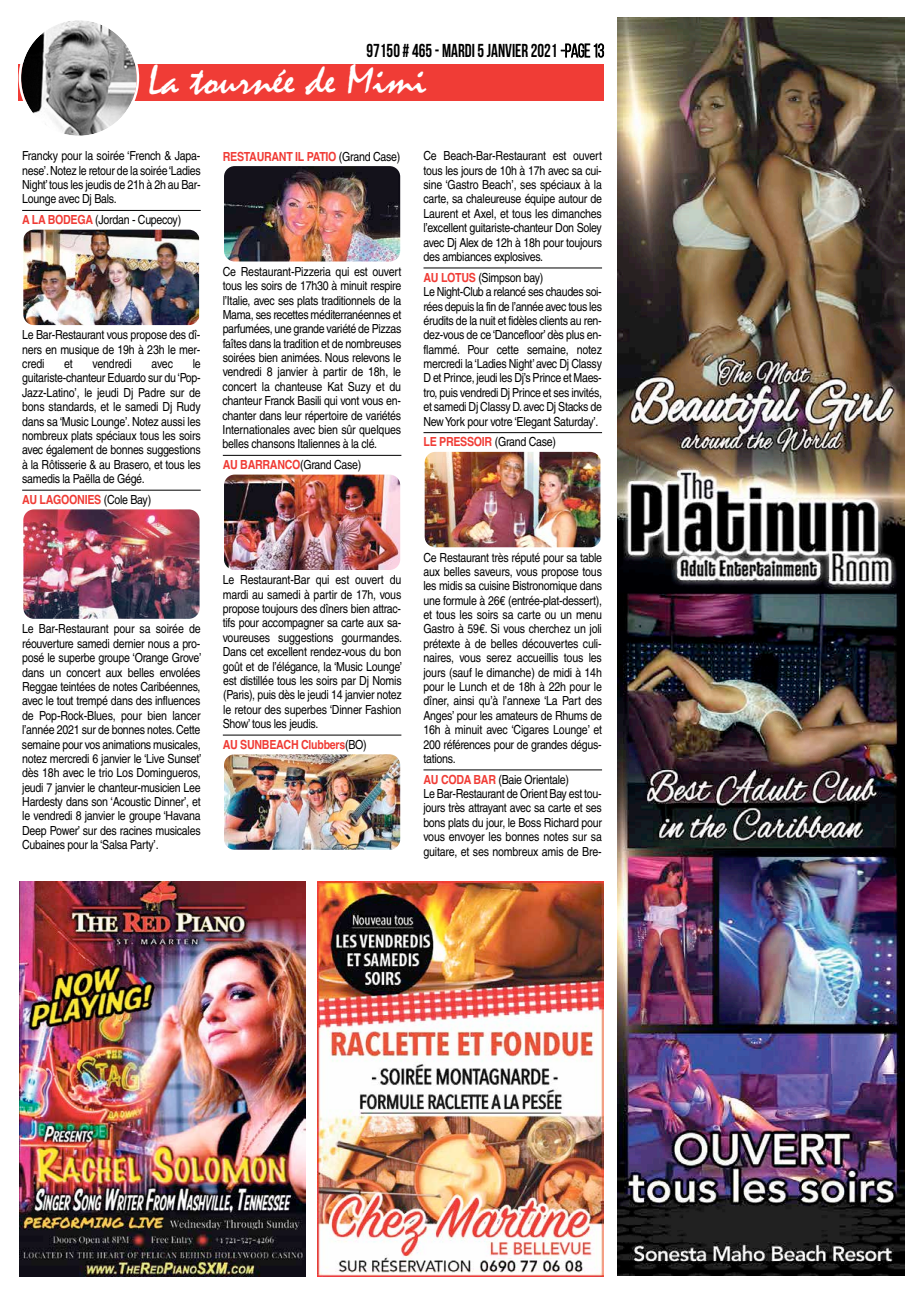
<style>
.page{position:relative;width:922px;height:1294px;background:#fff}
.page>*{position:absolute;margin:0;border:0;box-sizing:border-box;transform-origin:0 0}
.t1{font:42.25px "Mistral";color:#fff;scale:1.07 1}
.t2{font:700 18.75px "Bebas Neue";color:#000;scale:.9 1}
.t3{font:12.5px/14.4px "Helvetica";letter-spacing:-.025em;color:#000;text-align:justify;scale:.85 1}
.t4{font:700 12.5px "Helvetica";letter-spacing:-.025em;color:#f03c36;scale:.85 1}
.s1{font-weight:400}
.s2{font-weight:700;color:#f03c36}
.s3{font-weight:400;color:#000}
</style>
<div class="page">
<div style="left:19px;top:64px;width:584px;height:36px;background:#f03c36"></div>
<svg style="left:19px;top:20px;width:120px;height:116px"></svg>
<svg style="left:561px;top:43px;width:43px;height:15px"></svg>
<img style="left:617px;top:18px;width:287px;height:1257px">
<hr style="left:22px;top:210px;width:179px;height:1px;background:#000">
<hr style="left:22px;top:490px;width:179px;height:1px;background:#000">
<hr style="left:223px;top:455px;width:178px;height:1px;background:#000">
<hr style="left:223px;top:734px;width:178px;height:1px;background:#000">
<hr style="left:423px;top:268px;width:179px;height:1px;background:#000">
<hr style="left:423px;top:432px;width:179px;height:1px;background:#000">
<hr style="left:423px;top:769px;width:179px;height:1px;background:#000">
<img style="left:23px;top:230px;width:176px;height:95px">
<img style="left:23px;top:509px;width:176px;height:109px">
<img style="left:224px;top:474px;width:176px;height:96px">
<img style="left:224px;top:754px;width:176px;height:95px">
<img style="left:424px;top:452px;width:176px;height:95px">
<img style="left:224px;top:166px;width:176px;height:95px">
<img style="left:20px;top:881px;width:285px;height:395px">
<img style="left:317px;top:881px;width:286px;height:395px">
<h2 class="t2" style="left:366px;top:41px;width:265px">97150 # 465- MARDI5JANVIER 2021 <span class="s1">-page 13</span></h2>
<h1 class="t1" style="left:148px;top:57px;width:262px">La tournée de Mimi</h1>
<p class="t3" style="left:22px;top:149px;width:211px">Francky pour la soirée ‘French &amp; Japa&shy;nese’.Notez le retour de la soirée‘Ladies Night’tous les jeudis de 21h à 2h au Bar-Lounge avec Dj Bals.</p>
<p class="t3" style="left:22px;top:213px;width:188px"><span class="s2">A LA BODEGA</span> (Jordan - Cupecoy)</p>
<p class="t3" style="left:22px;top:328px;width:211px">Le Bar-Restaurant vous propose des dî&shy;ners en musique de 19h à 23h le mer&shy;credi</p>
<p class="t3" style="left:22px;top:356px;width:212px;text-indent:170px">le guitariste-chanteur Eduardo sur du ‘Pop-Jazz-Latino’, le jeudi Dj Padre sur de bons standards, et le samedi Dj Rudy dans sa ‘Music Lounge’. Notez aussi les nombreux plats spéciaux tous les soirs avec également de bonnes suggestions à la Rôtisserie &amp; au Brasero, et tous les samedis la Paëlla de Gégé.</p>
<p class="t4" style="left:22px;top:489px;width:153px">AU LAGOONIES <span class="s3">(Cole Bay)</span></p>
<p class="t3" style="left:64px;top:356px;width:12px">et</p>
<p class="t3" style="left:93px;top:356px;width:48px">vendredi</p>
<p class="t3" style="left:151px;top:356px;width:27px">avec</p>
<p class="t3" style="left:22px;top:622px;width:212px">Le Bar-Restaurant pour sa soirée de réouverture samedi dernier nous a pro&shy;posé le superbe groupe ‘Orange Grove’ dans un concert aux belles envolées Reggae teintées de notes Caribéennes, avec le tout trempé dans des influences de Pop-Rock-Blues, pour bien lancer l’année 2021 sur de bonnes notes. Cette semaine pour vos animations musicales, notez mercredi 6 janvier le ‘Live Sunset’ dès 18h avec le trio Los Domingueros, jeudi 7 janvier le chanteur-musicien Lee Hardesty dans son ‘Acoustic Dinner’, et le vendredi 8 janvier le groupe ‘Havana Deep Power’ sur des racines musicales Cubaines pour la ‘Salsa Party’.</p>
<p class="t4" style="left:223px;top:146px;width:210px">RESTAURANT IL PATIO <span class="s3">(Grand Case)</span></p>
<p class="t3" style="left:222px;top:264px;width:212px">Ce Restaurant-Pizzeria qui est ouvert tous les soirs de 17h30 à minuit respire l’Italie, avec ses plats traditionnels de la Mama, ses recettes méditerranéennes et parfumées, une grande variété de Pizzas faîtes dans la tradition et de nombreuses soirées bien animées. Nous relevons le vendredi 8 janvier à partir de 18h, le concert la chanteuse Kat Suzy et du chanteur Franck Basili qui vont vous en&shy;chanter dans leur répertoire de variétés Internationales avec bien sûr quelques belles chansons Italiennes à la clé.</p>
<p class="t3" style="left:223px;top:457px;width:165px"><span class="s2">AU BARRANCO</span>(Grand Case)</p>
<p class="t3" style="left:423px;top:149px;width:211px">Ce Beach-Bar-Restaurant est ouvert tous les jours de 10h à 17h avec sa cui&shy;sine ‘Gastro Beach’, ses spéciaux à la carte, sa chaleureuse équipe autour de Laurent et Axel, et tous les dimanches l’excellent guitariste-chanteur Don Soley avec Dj Alex de 12h à 18h pour toujours des ambiances explosives.</p>
<p class="t3" style="left:423px;top:270px;width:212px;text-align:left"><span class="s2">AU LOTUS</span> (Simpson bay)<br>Le Night-Club a relancé ses chaudes soi&shy;rées depuis la fin de l’année avec tous les érudits de la nuit et fidèles clients au ren&shy;dez-vous de ce ‘Dancefloor’ dès plus en&shy;flammé. Pour cette semaine, notez mercredi la ‘Ladies Night’ avec Dj Classy D et Prince, jeudi les Dj’s Prince et Maes&shy;tro, puis vendredi Dj Prince et ses invités, et samedi Dj Classy D.avec Dj Stacks de New York pour votre ‘Elegant Saturday’.</p>
<p class="t3" style="left:423px;top:435px;width:157px"><span class="s2">LE PRESSOIR</span> (Grand Case)</p>
<p class="t3" style="left:223px;top:572px;width:213px">Le Restaurant-Bar qui est ouvert du mardi au samedi à partir de 17h, vous propose toujours des dîners bien attrac&shy;tifs pour accompagner sa carte aux sa&shy;voureuses suggestions gourmandes.<br>Dans cet excellent rendez-vous du bon goût et de l’élégance, la ‘Music Lounge’ est distillée tous les soirs par Dj Nomis (Paris), puis dès le jeudi 14 janvier notez le retour des superbes ‘Dinner Fashion Show’ tous les jeudis.</p>
<p class="t4" style="left:223px;top:734px;width:171px">AU SUNBEACH Clubbers<span class="s3">(BO)</span></p>
<p class="t3" style="left:423px;top:550px;width:212px">Ce Restaurant très réputé pour sa table aux belles saveurs, vous propose tous les midis sa cuisine Bistronomique dans une formule à 26€ (entrée-plat-dessert), et tous les soirs sa carte ou un menu Gastro à 59€. Si vous cherchez un joli prétexte à de belles découvertes culi&shy;naires, vous serez accueillis tous les jours (sauf le dimanche) de midi à 14h pour le Lunch et de 18h à 22h pour le dîner, ainsi qu’à l’annexe ‘La Part des Anges’ pour les amateurs de Rhums de 16h à minuit avec ‘Cigares Lounge’ et 200 références pour de grandes dégus&shy;tations.</p>
<p class="t3" style="left:423px;top:772px;width:211px;text-align:left"><span class="s2">AU CODA BAR</span> (Baie Orientale)<br>Le Bar-Restaurant de Orient Bay est tou&shy;jours très attrayant avec sa carte et ses bons plats du jour, le Boss Richard pour vous envoyer les bonnes notes sur sa guitare, et ses nombreux amis de Bre-</p>
</div>
